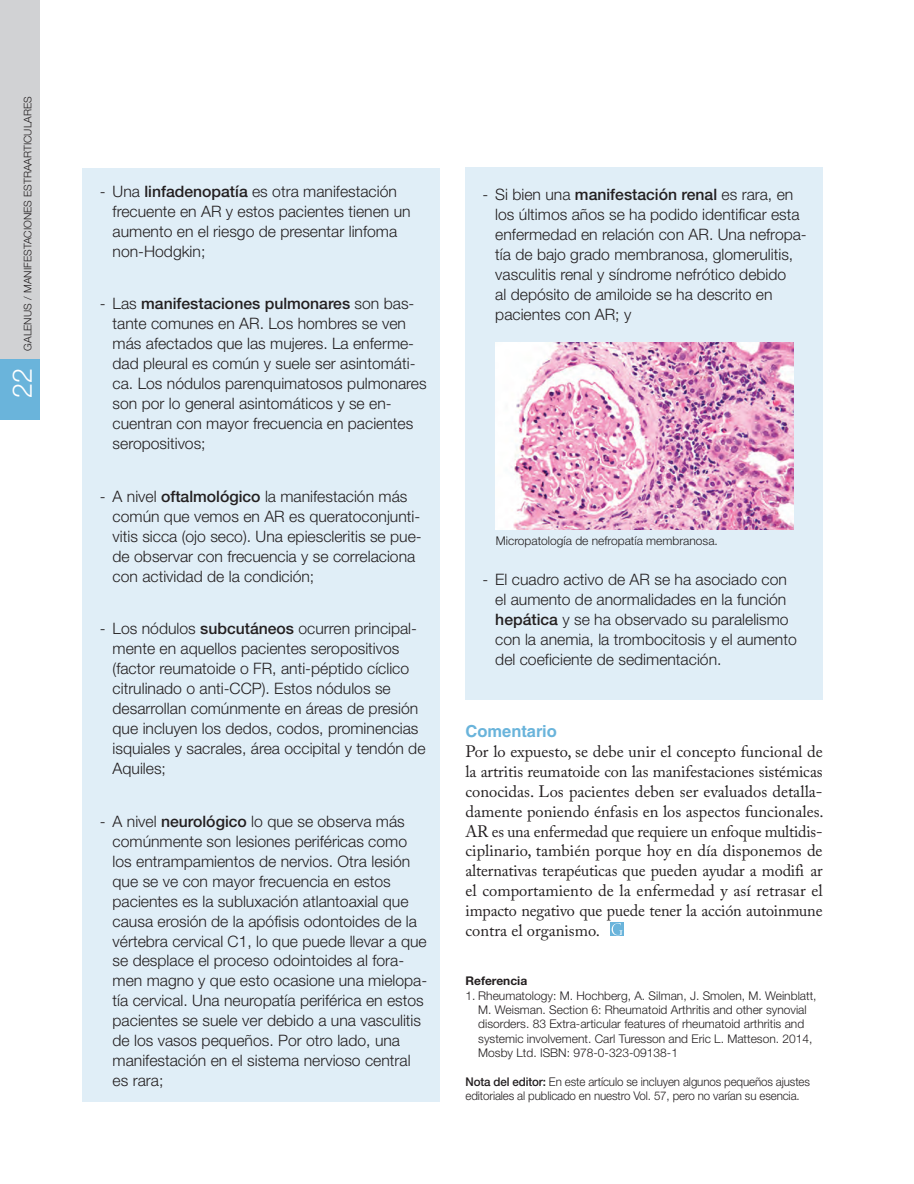
<style>
.page{position:relative;width:914px;height:1184px;background:#fff}
.page>*{position:absolute;margin:0;border:0;box-sizing:border-box;transform-origin:0 0}
.t1{font:300 27px "Helvetica Neue";color:#fff}
.t2{font:16.5px/20px "Adobe Caslon Pro";letter-spacing:-.01em;color:#231f20;text-align:justify}
.t3{font:700 16.5px "Helvetica LT Std";color:#6ab4db}
.t4{font:300 15.75px/20px "Helvetica Neue";color:#231f20}
.t5{font:300 12px/14.4px "Helvetica Neue";color:#231f20}
.t6{font:300 12px/14.4px "Helvetica Neue";color:#231f20;scale:.96 1}
.t7{font:700 12px "Helvetica Neue";color:#231f20}
.t8{font:300 10.5px "Helvetica Neue";color:#231f20}
.s1{font-weight:500}
</style>
<div class="page">
<div style="left:83px;top:168px;width:357px;height:933px;background:#e0eef7"></div>
<div style="left:465px;top:168px;width:357px;height:532px;background:#e0eef7"></div>
<img style="left:496px;top:342px;width:297px;height:187px">
<div style="left:610px;top:922px;width:14px;height:14px;background:#6ab4db"></div>
<svg style="left:611px;top:923px;width:11px;height:12px"></svg>
<div style="left:0;top:0;width:40px;height:410px;background:#d1d2d4"></div>
<div style="left:0;top:359px;width:40px;height:60px;background:#6ab4db"></div>
<p class="t8" style="left:21px;top:351px;width:256px;rotate:-90deg">GALENUS / MANIFESTACIONES ESTRAARTICULARES</p>
<h1 class="t1" style="left:6px;top:397px;width:32px;rotate:-90deg">22</h1>
<p class="t4" style="left:113px;top:181px;width:299px;text-indent:-13px">- Una <span class="s1">linfadenopatía</span> es otra manifestación frecuente en AR y estos pacientes tienen un aumento en el riesgo de presentar linfoma non-Hodgkin;</p>
<p class="t4" style="left:113px;top:293px;width:315px;text-indent:-13px">- Las <span class="s1">manifestaciones pulmonares</span> son bas&shy;tante comunes en AR. Los hombres se ven más afectados que las mujeres. La enferme&shy;dad pleural es común y suele ser asintomáti&shy;ca. Los nódulos parenquimatosos pulmonares son por lo general asintomáticos y se en&shy;cuentran con mayor frecuencia en pacientes seropositivos;</p>
<p class="t4" style="left:113px;top:486px;width:310px;text-indent:-13px">- A nivel <span class="s1">oftalmológico</span> la manifestación más común que vemos en AR es queratoconjunti&shy;vitis sicca (ojo seco). Una epiescleritis se pue&shy;de observar con frecuencia y se correlaciona con actividad de la condición;</p>
<p class="t4" style="left:113px;top:618px;width:314px;text-indent:-13px">- Los nódulos <span class="s1">subcutáneos</span> ocurren principal&shy;mente en aquellos pacientes seropositivos (factor reumatoide o FR, anti-péptido cíclico citrulinado o anti-CCP). Estos nódulos se desarrollan comúnmente en áreas de presión que incluyen los dedos, codos, prominencias isquiales y sacrales, área occipital y tendón de Aquiles;</p>
<p class="t4" style="left:113px;top:810px;width:316px;text-indent:-13px">- A nivel <span class="s1">neurológico</span> lo que se observa más comúnmente son lesiones periféricas como los entrampamientos de nervios. Otra lesión que se ve con mayor frecuencia en estos pacientes es la subluxación atlantoaxial que causa erosión de la apófisis odontoides de la vértebra cervical C1, lo que puede llevar a que se desplace el proceso odointoides al fora&shy;men magno y que esto ocasione una mielopa&shy;tía cervical. Una neuropatía periférica en estos pacientes se suele ver debido a una vasculitis de los vasos pequeños. Por otro lado, una manifestación en el sistema nervioso central es rara;</p>
<p class="t4" style="left:495px;top:184px;width:313px;text-indent:-13px">- Si bien una <span class="s1">manifestación renal</span> es rara, en los últimos años se ha podido identificar esta enfermedad en relación con AR. Una nefropa&shy;tía de bajo grado membranosa, glomerulitis, vasculitis renal y síndrome nefrótico debido<br>al depósito de amiloide se ha descrito en pacientes con AR; y</p>
<p class="t5" style="left:496px;top:533px;width:223px">Micropatología de nefropatía membranosa.</p>
<p class="t4" style="left:495px;top:569px;width:303px;text-indent:-13px">- El cuadro activo de AR se ha asociado con el aumento de anormalidades en la función <span class="s1">hepática</span> y se ha observado su paralelismo con la anemia, la trombocitosis y el aumento del coeficiente de sedimentación.</p>
<p class="t3" style="left:465px;top:721px;width:93px">Comentario</p>
<p class="t2" style="left:465px;top:741px;width:360px">Por lo expuesto, se debe unir el concepto funcional de la artritis reumatoide con las manifestaciones sistémicas conocidas. Los pacientes deben ser evaluados detalla&shy;damente poniendo énfasis en los aspectos funcionales.<br>AR es una enfermedad que requiere un enfoque multidis&shy;ciplinario, también porque hoy en día disponemos de alternativas terapéuticas que pueden ayudar a modifi ar el comportamiento de la enfermedad y así retrasar el impacto negativo que puede tener la acción autoinmune contra el organismo.</p>
<p class="t7" style="left:465px;top:973px;width:63px">Referencia</p>
<p class="t5" style="left:478px;top:987px;width:340px;text-indent:-13px">1. Rheumatology: M. Hochberg, A. Silman, J. Smolen, M. Weinblatt, M. Weisman. Section 6: Rheumatoid Arthritis and other synovial disorders. 83 Extra-articular features of rheumatoid arthritis and systemic involvement. Carl Turesson and Eric L. Matteson. 2014, Mosby Ltd. ISBN: 978-0-323-09138-1</p>
<p class="t6" style="left:465px;top:1074px;width:360px"><span class="s1">Nota del editor:</span> En este artículo se incluyen algunos pequeños ajustes editoriales al publicado en nuestro Vol. 57, pero no varían su esencia.</p>
</div>
